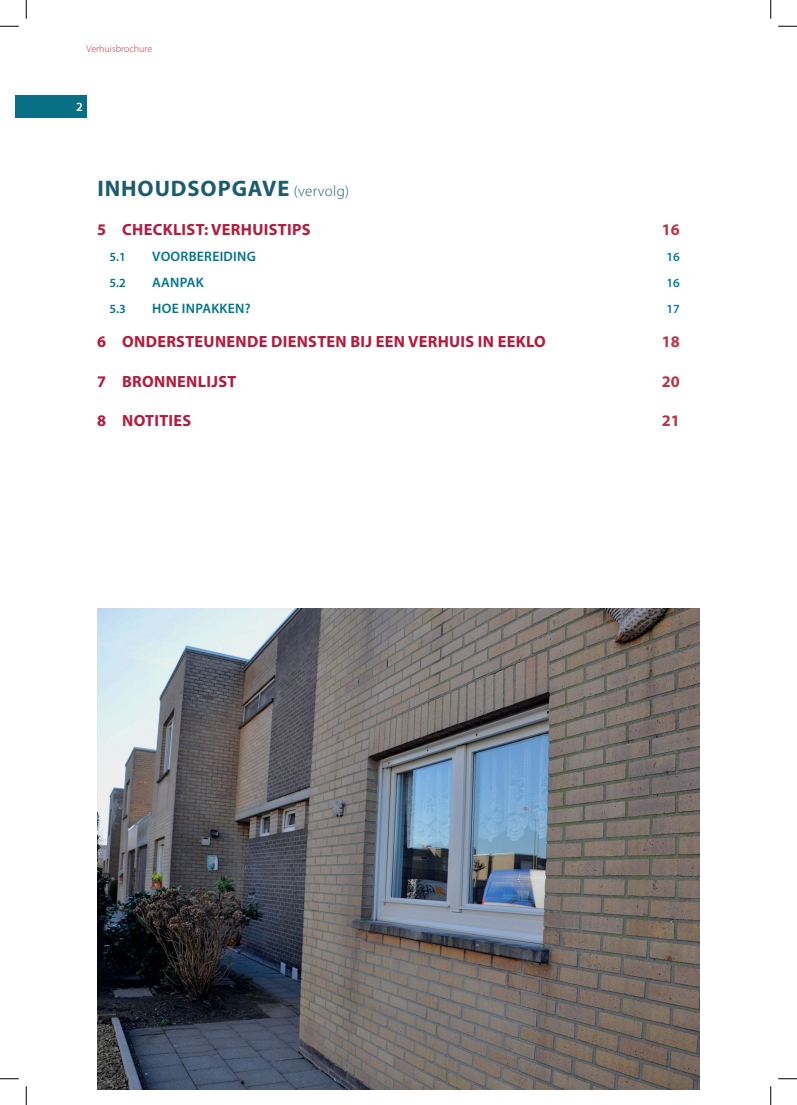
<style>
.page{position:relative;width:797px;height:1105px;background:#fff}
.page>*{position:absolute;margin:0;border:0;box-sizing:border-box;transform-origin:0 0}
.t1{font:700 22.5px "Myriad Pro";letter-spacing:.04em;color:#1d5c6e}
.t2{font:700 16.25px "Myriad Pro";letter-spacing:.02em;color:#b5193d}
.t3{font:700 16.25px "Myriad Pro";color:#bb3548}
.t4{font:600 13.75px "Myriad Pro";letter-spacing:.02em;color:#00758c}
.t5{font:600 12.5px "Myriad Pro";color:#00758c}
.t6{font:600 12.5px "Myriad Pro";color:#007e95}
.t7{font:600 12.5px "Myriad Pro";color:#fff}
.t8{font:300 10px "Myriad Pro";color:#bb3548}
.s1{font-weight:300;font-size:15px}
</style>
<div class="page">
<div style="left:16px;top:95px;width:70px;height:22px;background:#096f85"></div>
<img style="left:97px;top:608px;width:602px;height:481px">
<svg style="left:0;top:25px;width:19px;height:2px"></svg>
<svg style="left:778px;top:25px;width:19px;height:2px"></svg>
<svg style="left:0;top:1078px;width:19px;height:1px"></svg>
<svg style="left:778px;top:1078px;width:19px;height:1px"></svg>
<svg style="left:25px;top:0;width:2px;height:19px"></svg>
<svg style="left:25px;top:1086px;width:2px;height:19px"></svg>
<svg style="left:770px;top:0;width:1px;height:19px"></svg>
<svg style="left:770px;top:1086px;width:1px;height:19px"></svg>
<p class="t8" style="left:86px;top:43px;width:67px">Verhuisbrochure</p>
<p class="t7" style="left:76px;top:100px;width:8px">2</p>
<h1 class="t1" style="left:97px;top:176px;width:253px">INHOUDSOPGAVE <span class="s1">(vervolg)</span></h1>
<p class="t2" style="left:97px;top:221px;width:215px">5 CHECKLIST: VERHUISTIPS</p>
<p class="t3" style="left:662px;top:221px;width:20px">16</p>
<p class="t5" style="left:109px;top:250px;width:18px">5.1</p>
<p class="t4" style="left:152px;top:249px;width:105px">VOORBEREIDING</p>
<p class="t6" style="left:666px;top:250px;width:15px">16</p>
<p class="t5" style="left:109px;top:276px;width:18px">5.2</p>
<p class="t4" style="left:152px;top:275px;width:53px">AANPAK</p>
<p class="t6" style="left:666px;top:276px;width:15px">16</p>
<p class="t5" style="left:109px;top:302px;width:18px">5.3</p>
<p class="t4" style="left:152px;top:301px;width:100px">HOE INPAKKEN?</p>
<p class="t6" style="left:666px;top:302px;width:15px">17</p>
<p class="t2" style="left:97px;top:333px;width:450px">6 ONDERSTEUNENDE DIENSTEN BIJ EEN VERHUIS IN EEKLO</p>
<p class="t3" style="left:662px;top:333px;width:20px">18</p>
<p class="t2" style="left:97px;top:372px;width:141px">7 BRONNENLIJST</p>
<p class="t3" style="left:662px;top:372px;width:20px">20</p>
<p class="t2" style="left:97px;top:412px;width:96px">8 NOTITIES</p>
<p class="t3" style="left:662px;top:412px;width:20px">21</p>
</div>
